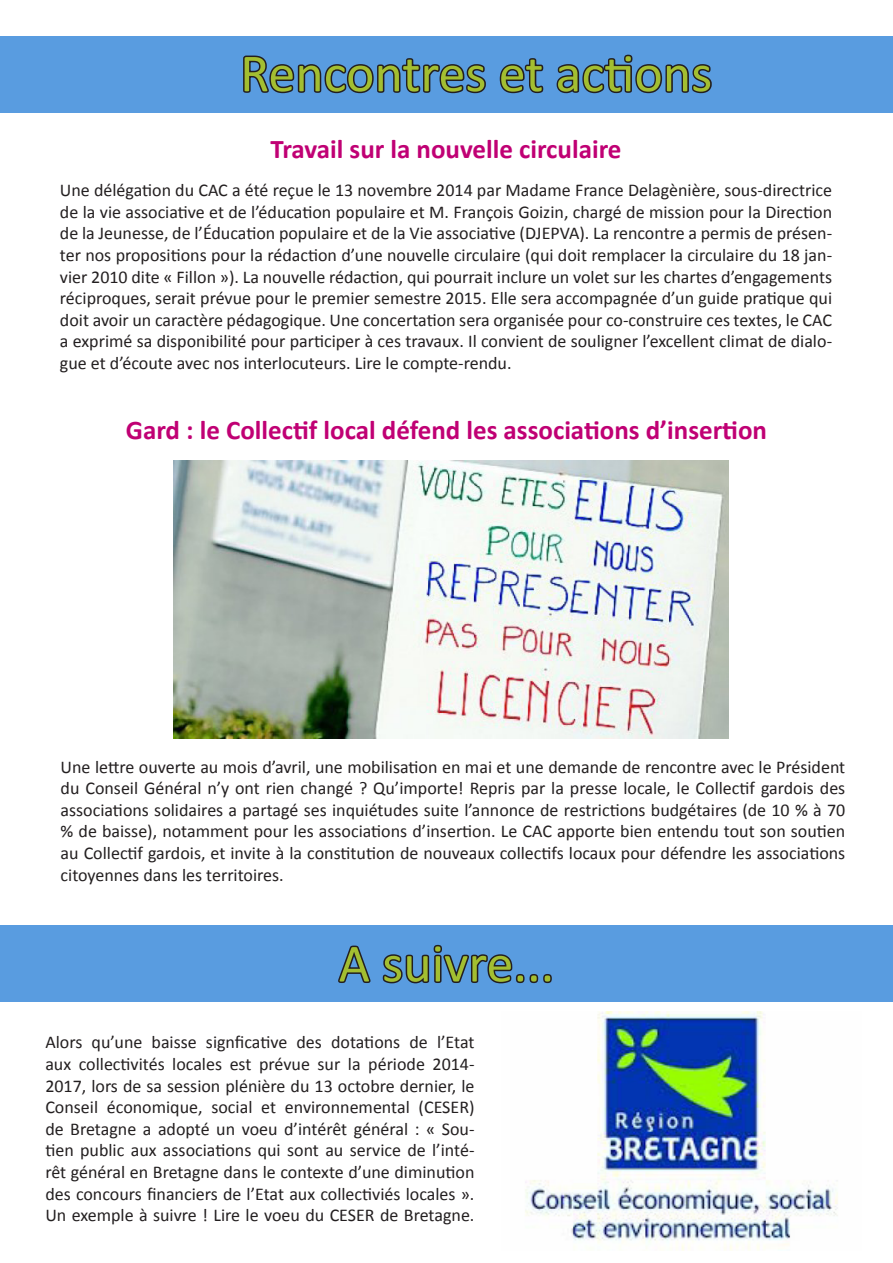
<style>
.page{position:relative;width:893px;height:1263px;background:#fff}
.page>*{position:absolute;margin:0;border:0;box-sizing:border-box;transform-origin:0 0}
.t1{font:54px "Calibri";color:#a3be31}
.t2{font:700 27px "Calibri";color:#c00074}
.t3{font:18px/21.6px "Calibri";color:#231f20;text-align:justify}
</style>
<div class="page">
<div style="left:0;top:925px;width:893px;height:76px;background:#599ce0"></div>
<svg style="left:338px;top:945px;width:33px;height:38px"></svg>
<svg style="left:382px;top:944px;width:170px;height:40px"></svg>
<img style="left:525px;top:1012px;width:313px;height:238px">
<div style="left:0;top:36px;width:893px;height:76px;background:#599ce0"></div>
<svg style="left:243px;top:55px;width:243px;height:39px"></svg>
<svg style="left:499px;top:58px;width:45px;height:36px"></svg>
<svg style="left:556px;top:54px;width:156px;height:40px"></svg>
<img style="left:173px;top:461px;width:555px;height:277px">
<p class="t1" style="left:240px;top:39px;width:474px">Rencontres et actions</p>
<p class="t2" style="left:271px;top:132px;width:352px">Travail sur la nouvelle circulaire</p>
<p class="t3" style="left:60px;top:179px;width:774px">Une délégation du CAC a été reçue le 13 novembre 2014 par Madame France Delagènière, sous-directrice de la vie associative et de l’éducation populaire et M. François Goizin, chargé de mission pour la Direction de la Jeunesse, de l’Éducation populaire et de la Vie associative (DJEPVA). La rencontre a permis de présen&shy;ter nos propositions pour la rédaction d’une nouvelle circulaire (qui doit remplacer la circulaire du 18 jan&shy;vier 2010 dite « Fillon »). La nouvelle rédaction, qui pourrait inclure un volet sur les chartes d’engagements réciproques, serait prévue pour le premier semestre 2015. Elle sera accompagnée d’un guide pratique qui doit avoir un caractère pédagogique. Une concertation sera organisée pour co-construire ces textes, le CAC a exprimé sa disponibilité pour participer à ces travaux. Il convient de souligner l’excellent climat de dialo&shy;gue et d’écoute avec nos interlocuteurs. Lire le compte-rendu.</p>
<p class="t2" style="left:126px;top:413px;width:643px">Gard : le Collectif local défend les associations d’insertion</p>
<p class="t3" style="left:61px;top:756px;width:786px">Une lettre ouverte au mois d’avril, une mobilisation en mai et une demande de rencontre avec le Président du Conseil Général n’y ont rien changé ? Qu’importe! Repris par la presse locale, le Collectif gardois des associations solidaires a partagé ses inquiétudes suite l’annonce de restrictions budgétaires (de 10 % à 70 % de baisse), notamment pour les associations d’insertion. Le CAC apporte bien entendu tout son soutien au Collectif gardois, et invite à la constitution de nouveaux collectifs locaux pour défendre les associations citoyennes dans les territoires.</p>
<p class="t1" style="left:339px;top:929px;width:217px">A suivre...</p>
<p class="t3" style="left:45px;top:1032px;width:431px">Alors qu’une baisse signficative des dotations de l’Etat aux collectivités locales est prévue sur la période 2014- 2017, lors de sa session plénière du 13 octobre dernier, le Conseil économique, social et environnemental (CESER) de Bretagne a adopté un voeu d’intérêt général : « Sou&shy;tien public aux associations qui sont au service de l’inté&shy;rêt général en Bretagne dans le contexte d’une diminution des concours financiers de l’Etat aux collectiviés locales ».<br>Un exemple à suivre ! Lire le voeu du CESER de Bretagne.</p>
</div>
